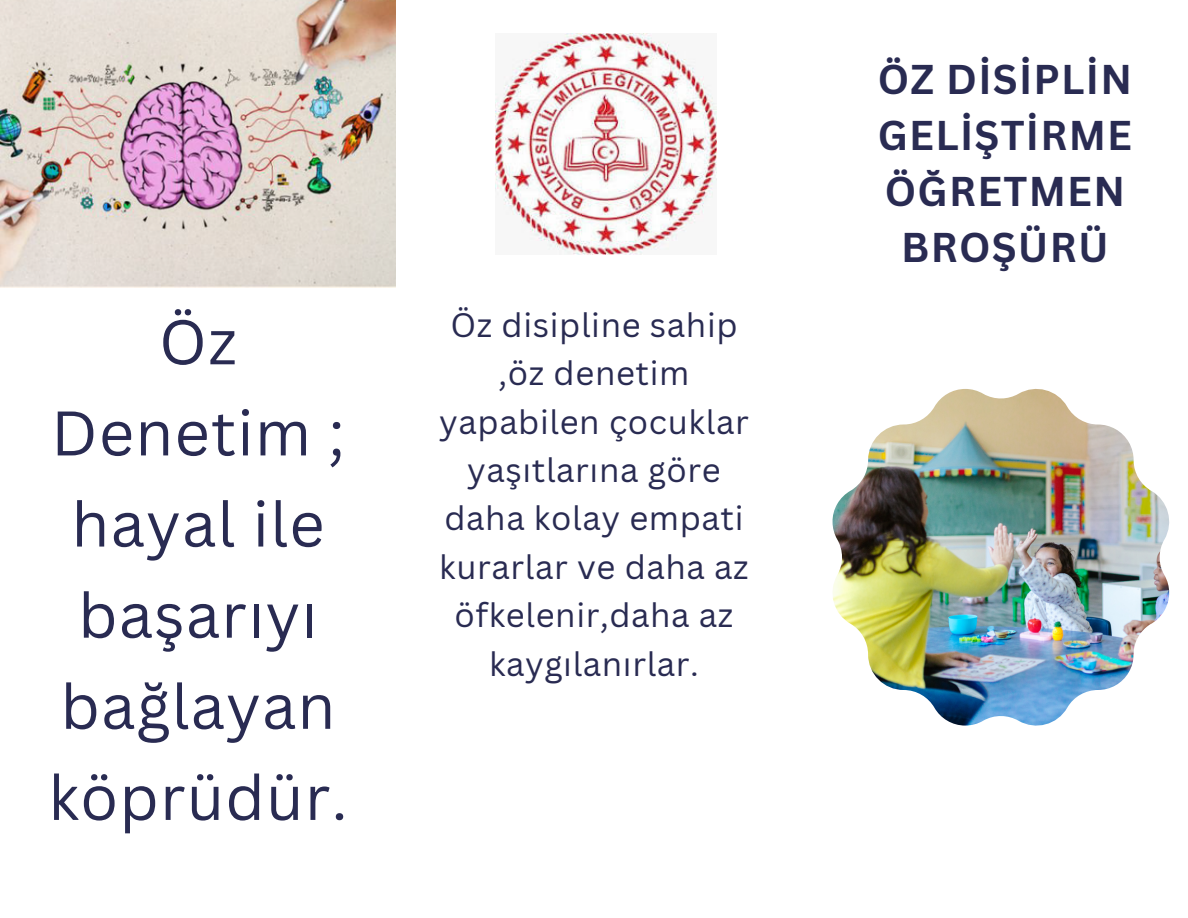
<style>
.page{position:relative;width:1188px;height:918px;background:#fff}
.page>*{position:absolute;margin:0;border:0;box-sizing:border-box;transform-origin:0 0}
.t1{font:61.5px/91.2px "Canva Sans";letter-spacing:.02em;color:#292b52;text-align:center}
.t2{font:700 40.5px/56.2px "Canva Sans";letter-spacing:.03em;color:#292b52;text-align:center}
.t3{font:33px/48.3px "Canva Sans";letter-spacing:.02em;color:#292b52;text-align:center}
</style>
<div class="page">
<img style="left:0;top:0;width:396px;height:288px">
<img style="left:496px;top:33px;width:220px;height:222px">
<img style="left:832px;top:389px;width:337px;height:337px">
<h2 class="t1" style="left:48px;top:295px;width:301px">Öz<br>Denetim ; hayal ile başarıyı bağlayan köprüdür.</h2>
<p class="t3" style="left:439px;top:300px;width:311px">Öz disipline sahip ,öz denetim yapabilen çocuklar yaşıtlarına göre daha kolay empati kurarlar ve daha az öfkelenir,daha az kaygılanırlar.</p>
<p class="t2" style="left:878px;top:50px;width:256px">ÖZ DİSİPLİN<br>GELİŞTİRME<br>ÖĞRETMEN<br>BROŞÜRÜ</p>
</div>
